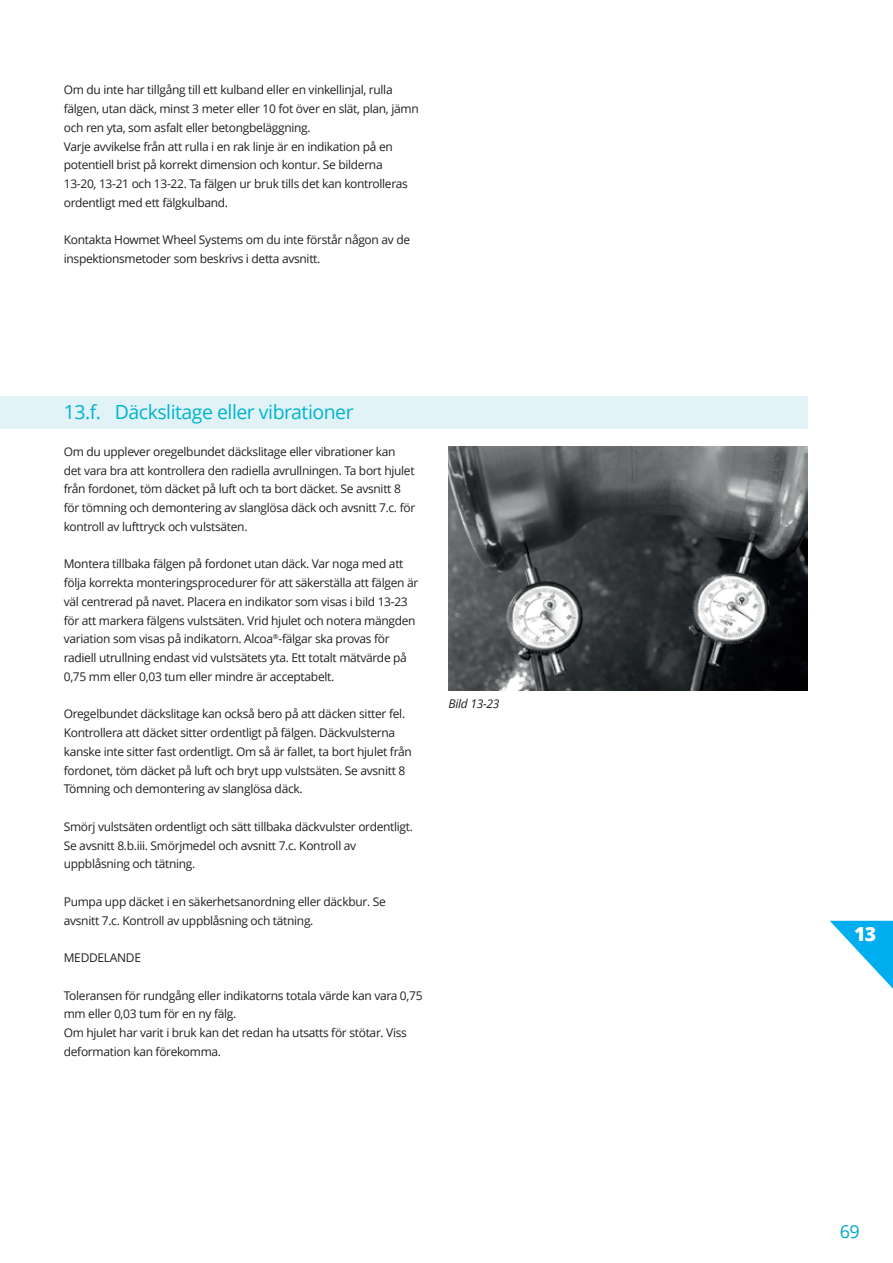
<style>
.page{position:relative;width:893px;height:1263px;background:#fff}
.page>*{position:absolute;margin:0;border:0;box-sizing:border-box;transform-origin:0 0}
.t1{font:19.5px "Open Sans";letter-spacing:-.025em;color:#00b4ce}
.t2{font:800 19.5px "Open Sans";color:#fff}
.t3{font:18px "Open Sans";color:#00a7c5}
.t4{font:12px/18.8px "Open Sans";letter-spacing:-.025em;color:#231f20}
.t5{font:italic 12px "Open Sans";letter-spacing:-.025em;color:#231f20}
</style>
<div class="page">
<div style="left:0;top:396px;width:808px;height:32px;background:#e2f3f7"></div>
<img style="left:449px;top:447px;width:359px;height:243px">
<svg style="left:830px;top:921px;width:63px;height:68px"></svg>
<p class="t4" style="left:64px;top:80px;width:356px">Om du inte har tillgång till ett kulband eller en vinkellinjal, rulla fälgen, utan däck, minst 3 meter eller 10 fot över en slät, plan, jämn och ren yta, som asfalt eller betongbeläggning.<br>Varje avvikelse från att rulla i en rak linje är en indikation på en potentiell brist på korrekt dimension och kontur. Se bilderna<br>13-20, 13-21 och 13-22. Ta fälgen ur bruk tills det kan kontrolleras ordentligt med ett fälgkulband.</p>
<p class="t4" style="left:64px;top:230px;width:348px">Kontakta Howmet Wheel Systems om du inte förstår någon av de inspektionsmetoder som beskrivs i detta avsnitt.</p>
<h1 class="t1" style="left:64px;top:399px;width:291px">13.f. Däckslitage eller vibrationer</h1>
<p class="t4" style="left:64px;top:442px;width:353px">Om du upplever oregelbundet däckslitage eller vibrationer kan det vara bra att kontrollera den radiella avrullningen. Ta bort hjulet från fordonet, töm däcket på luft och ta bort däcket. Se avsnitt 8 för tömning och demontering av slanglösa däck och avsnitt 7.c. för kontroll av lufttryck och vulstsäten.</p>
<p class="t4" style="left:64px;top:554px;width:356px">Montera tillbaka fälgen på fordonet utan däck. Var noga med att följa korrekta monteringsprocedurer för att säkerställa att fälgen är väl centrerad på navet. Placera en indikator som visas i bild 13-23 för att markera fälgens vulstsäten. Vrid hjulet och notera mängden variation som visas på indikatorn. Alcoa<sup>®</sup>-fälgar ska provas för radiell utrullning endast vid vulstsätets yta. Ett totalt mätvärde på 0,75 mm eller 0,03 tum eller mindre är acceptabelt.</p>
<p class="t4" style="left:64px;top:704px;width:349px">Oregelbundet däckslitage kan också bero på att däcken sitter fel.<br>Kontrollera att däcket sitter ordentligt på fälgen. Däckvulsterna kanske inte sitter fast ordentligt. Om så är fallet, ta bort hjulet från fordonet, töm däcket på luft och bryt upp vulstsäten. Se avsnitt 8<br>Tömning och demontering av slanglösa däck.</p>
<p class="t4" style="left:64px;top:817px;width:351px">Smörj vulstsäten ordentligt och sätt tillbaka däckvulster ordentligt.<br>Se avsnitt 8.b.iii. Smörjmedel och avsnitt 7.c. Kontroll av uppblåsning och tätning.</p>
<p class="t4" style="left:64px;top:892px;width:324px">Pumpa upp däcket i en säkerhetsanordning eller däckbur. Se avsnitt 7.c. Kontroll av uppblåsning och tätning.</p>
<p class="t4" style="left:64px;top:948px;width:79px">MEDDELANDE</p>
<p class="t4" style="left:64px;top:985px;width:360px">Toleransen för rundgång eller indikatorns totala värde kan vara 0,75 mm eller 0,03 tum för en ny fälg.<br>Om hjulet har varit i bruk kan det redan ha utsatts för stötar. Viss deformation kan förekomma.</p>
<p class="t5" style="left:449px;top:695px;width:52px">Bild 13-23</p>
<h1 class="t2" style="left:854px;top:918px;width:24px">13</h1>
<h2 class="t3" style="left:840px;top:1219px;width:22px">69</h2>
</div>
